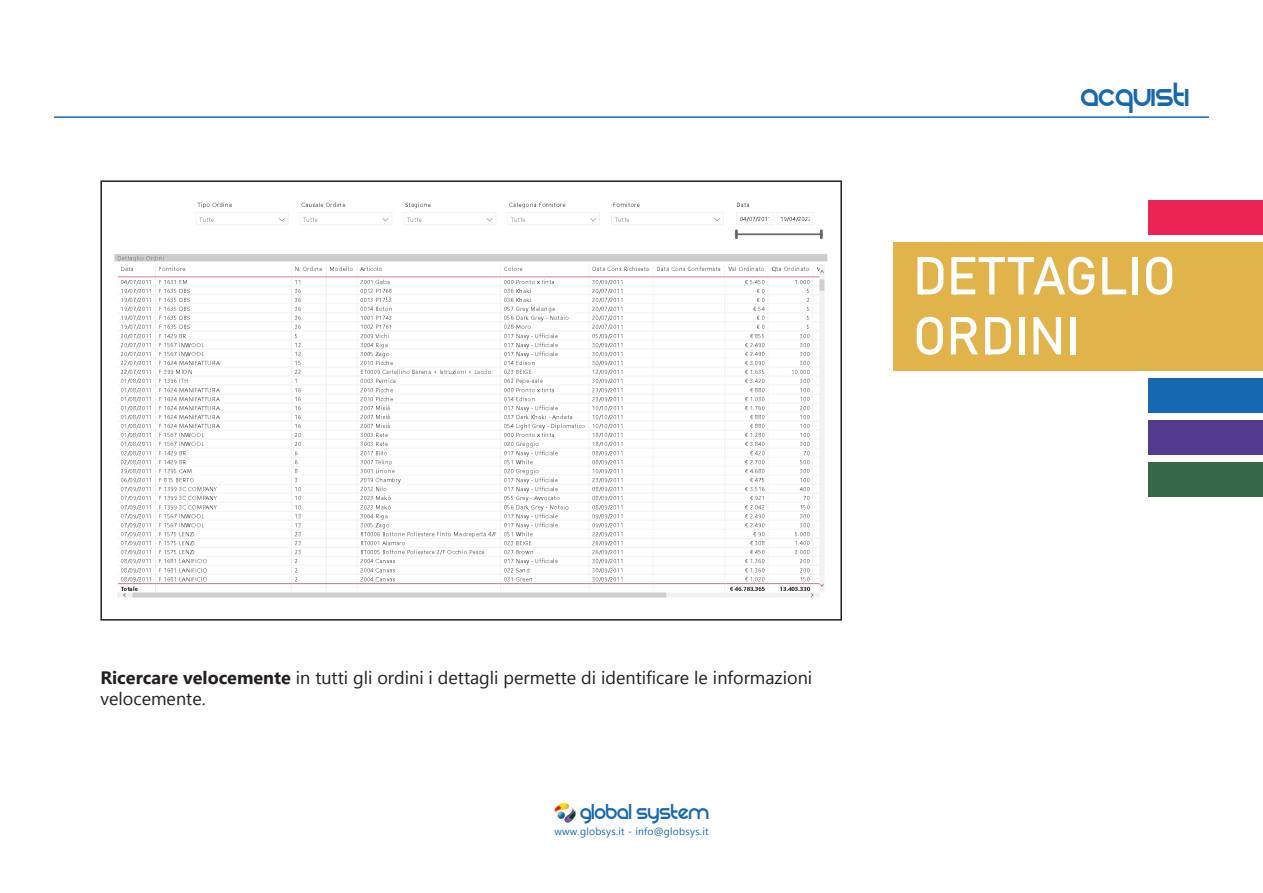
<style>
.page{position:relative;width:1263px;height:893px;background:#fff}
.page>*{position:absolute;margin:0;border:0;box-sizing:border-box;transform-origin:0 0}
.t1{font:52.5px "Bahnschrift";color:#fff}
.t2{font:37.5px "REZ";color:#1668b1}
.t3{font:24px "REZ";color:#1668b1}
.t4{font:18px/21.6px "Gadugi";color:#231f20}
.t5{font:10.35px "Gadugi";letter-spacing:.02em;color:#1668b1}
.s1{font-weight:700}
</style>
<div class="page">
<hr style="left:54px;top:116px;width:1155px;height:2px;background:#1668b1">
<img style="left:114px;top:202px;width:714px;height:396px">
<div style="left:100px;top:180px;width:742px;height:441px;border:2px solid #231f20"></div>
<div style="left:893px;top:242px;width:370px;height:128px;background:#e0b44b"></div>
<div style="left:1148px;top:200px;width:115px;height:35px;background:#eb2455"></div>
<div style="left:1148px;top:378px;width:115px;height:34px;background:#1668b1"></div>
<div style="left:1148px;top:420px;width:115px;height:34px;background:#523b8d"></div>
<div style="left:1148px;top:462px;width:115px;height:35px;background:#376949"></div>
<img style="left:554px;top:802px;width:22px;height:21px">
<p class="t2" style="left:1081px;top:82px;width:110px">acquisti</p>
<p class="t1" style="left:913px;top:236px;width:265px">DETTAGLIO</p>
<p class="t1" style="left:913px;top:296px;width:169px">ORDINI</p>
<p class="t4" style="left:100px;top:666px;width:713px"><span class="s1">Ricercare velocemente</span> in tutti gli ordini i dettagli permette di identificare le informazioni velocemente.</p>
<p class="t3" style="left:580px;top:804px;width:130px">global System</p>
<p class="t5" style="left:554px;top:825px;width:156px">www.globsys.it - info@globsys.it</p>
</div>
